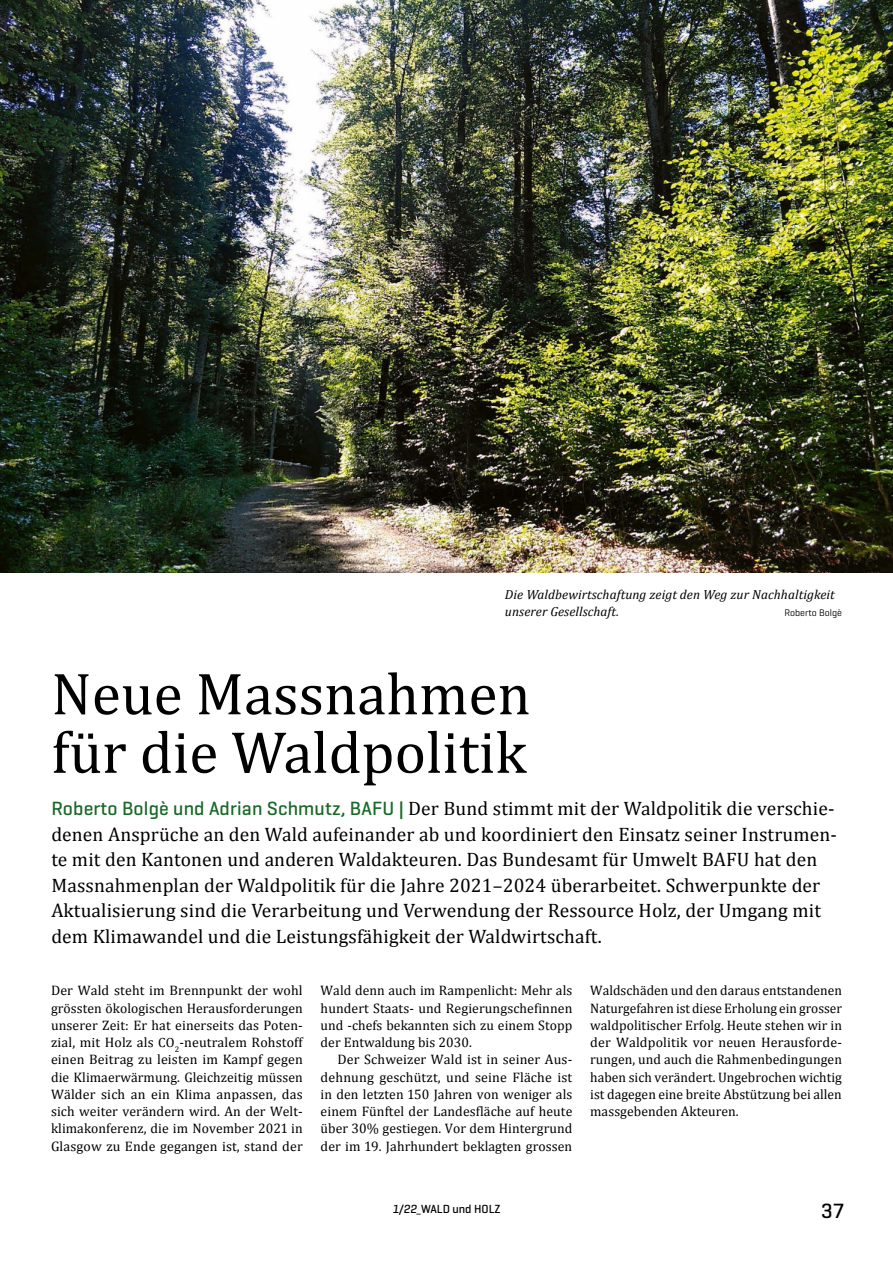
<style>
.page{position:relative;width:893px;height:1263px;background:#fff}
.page>*{position:absolute;margin:0;border:0;box-sizing:border-box;transform-origin:0 0}
.t1{font:60px/58.5px "Cambria";color:#000}
.t2{font:500 21px "Geogrotesque";color:#000}
.t3{font:19.5px/25.5px "Cambria";letter-spacing:.005em;color:#000}
.t4{font:13.8px/17.2px "Cambria";letter-spacing:.005em;color:#000;text-align:justify}
.t5{font:italic 13.2px/17.2px "Cambria";letter-spacing:.005em;color:#000}
.t6{font:500 12px "Geogrotesque";color:#000}
.t7{font:9.75px "Geogrotesque";letter-spacing:.005em;color:#000}
.s1{font-family:"Geogrotesque";font-weight:500;color:#196828}
.s2{font-size:13.35px}
.s3{font-style:italic}
.s4{font-family:"Cambria";font-weight:400}
</style>
<div class="page">
<img style="left:0;top:0;width:893px;height:573px">
<p class="t5" style="left:505px;top:585px;width:331px">Die Waldbewirtschaftung zeigt den Weg zur Nachhaltigkeit unserer Gesellschaft.</p>
<p class="t7" style="left:784px;top:606px;width:59px">Roberto Bolgè</p>
<h1 class="t1" style="left:51px;top:664px;width:481px">Neue Massnahmen für die Waldpolitik</h1>
<p class="t3" style="left:51px;top:796px;width:787px"><span class="s1">Roberto Bolgè und Adrian Schmutz, BAFU |</span> Der Bund stimmt mit der Waldpolitik die verschie&shy;denen Ansprüche an den Wald aufeinander ab und koordiniert den Einsatz seiner Instrumen&shy;te mit den Kantonen und anderen Waldakteuren. Das Bundesamt für Umwelt BAFU hat den Massnahmenplan der Waldpolitik für die Jahre 2021–2024 überarbeitet. Schwerpunkte der Aktualisierung sind die Verarbeitung und Verwendung der Ressource Holz, der Umgang mit dem Klimawandel und die Leistungsfähigkeit der Waldwirtschaft.</p>
<p class="t4" style="left:51px;top:982px;width:253px">Der Wald steht im Brennpunkt der wohl grössten ökologischen Herausforderungen unserer Zeit: Er hat einerseits das Poten&shy;zial, mit Holz als <span class="s2">CO</span><sub>2</sub>-neutralem Rohstoff einen Beitrag zu leisten im Kampf gegen die Klimaerwärmung. Gleichzeitig müssen Wälder sich an ein Klima anpassen, das sich weiter verändern wird. An der Welt&shy;klimakonferenz, die im November 2021 in Glasgow zu Ende gegangen ist, stand der</p>
<p class="t4" style="left:321px;top:982px;width:253px">Wald denn auch im Rampenlicht: Mehr als hundert Staats- und Regierungschefinnen und -chefs bekannten sich zu einem Stopp der Entwaldung bis 2030.</p>
<p class="t4" style="left:590px;top:982px;width:253px">Waldschäden und den daraus entstandenen Naturgefahren ist diese Erholung ein grosser waldpolitischer Erfolg. Heute stehen wir in der Waldpolitik vor neuen Herausforde&shy;rungen, und auch die Rahmenbedingungen haben sich verändert. Ungebrochen wichtig ist dagegen eine breite Abstützung bei allen massgebenden Akteuren.</p>
<p class="t4" style="left:321px;top:1051px;width:253px;text-indent:17px">Der Schweizer Wald ist in seiner Aus&shy;dehnung geschützt, und seine Fläche ist in den letzten 150 Jahren von weniger als einem Fünftel der Landesfläche auf heute über 30% gestiegen. Vor dem Hintergrund der im 19. Jahrhundert beklagten grossen</p>
<p class="t6" style="left:392px;top:1201px;width:110px"><span class="s3">1/22</span><span class="s4">_</span>WALD und HOLZ</p>
<h2 class="t2" style="left:821px;top:1197px;width:25px">37</h2>
</div>
